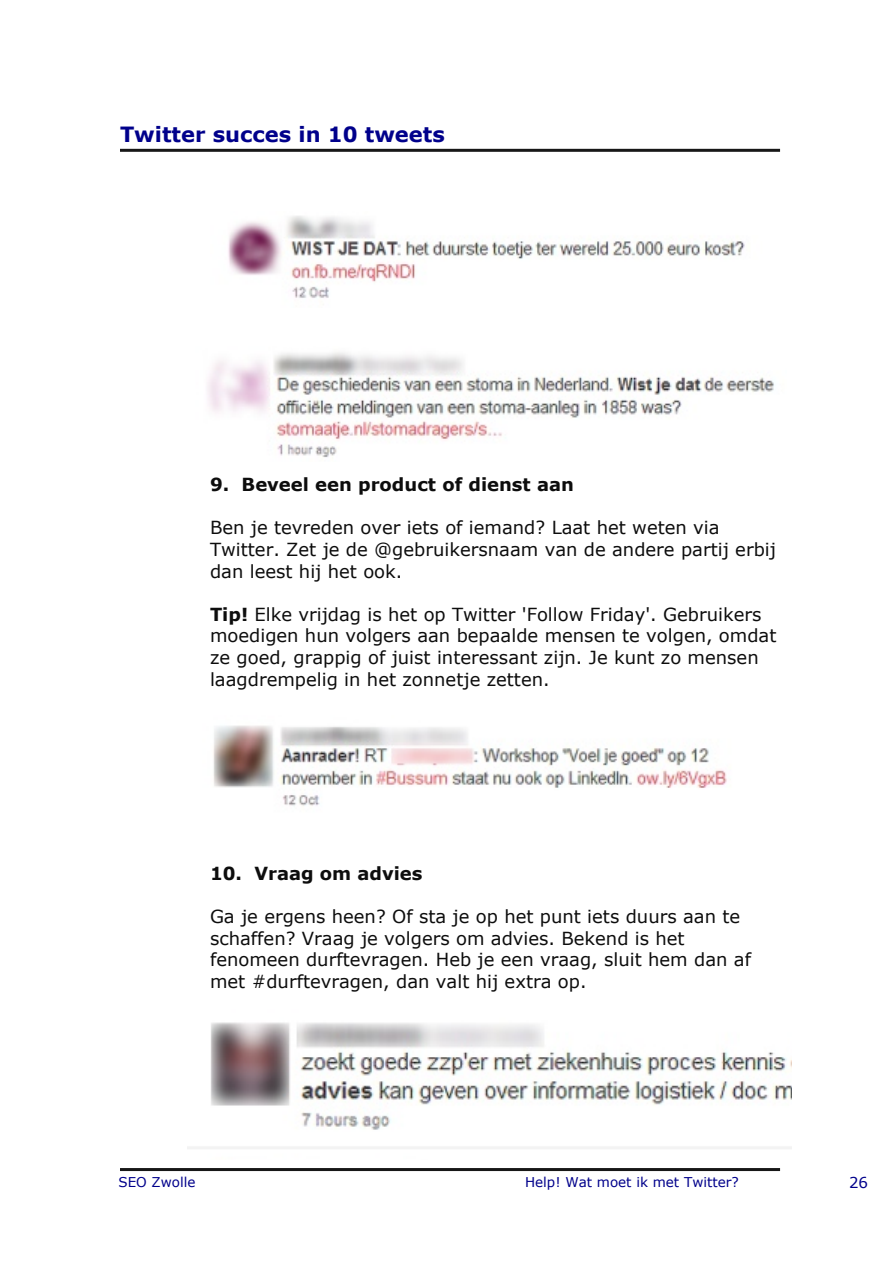
<style>
.page{position:relative;width:893px;height:1263px;background:#fff}
.page>*{position:absolute;margin:0;border:0;box-sizing:border-box;transform-origin:0 0}
.t1{font:700 21px "Verdana";color:#00008b}
.t2{font:18px/21.6px "Verdana";color:#0d0d0d}
.t3{font:700 18px "Verdana";color:#0d0d0d}
.t4{font:15px "Verdana";color:#00008b}
.t5{font:13.5px "Verdana";color:#00008b}
.s1{font-weight:700}
</style>
<div class="page">
<hr style="left:120px;top:149px;width:660px;height:3px;background:#171717">
<hr style="left:120px;top:1168px;width:660px;height:3px;background:#171717">
<img style="left:228px;top:216px;width:517px;height:82px">
<img style="left:207px;top:352px;width:568px;height:105px">
<img style="left:213px;top:725px;width:514px;height:81px">
<img style="left:187px;top:1022px;width:604px;height:127px">
<p class="t1" style="left:120px;top:123px;width:326px">Twitter succes in 10 tweets</p>
<p class="t3" style="left:210px;top:474px;width:365px">9. Beveel een product of dienst aan</p>
<p class="t2" style="left:210px;top:517px;width:567px">Ben je tevreden over iets of iemand? Laat het weten via<br>Twitter. Zet je de @gebruikersnaam van de andere partij erbij dan leest hij het ook.</p>
<p class="t2" style="left:210px;top:604px;width:568px"><span class="s1">Tip!</span> Elke vrijdag is het op Twitter 'Follow Friday'. Gebruikers moedigen hun volgers aan bepaalde mensen te volgen, omdat ze goed, grappig of juist interessant zijn. Je kunt zo mensen laagdrempelig in het zonnetje zetten.</p>
<p class="t3" style="left:210px;top:863px;width:214px">10. Vraag om advies</p>
<p class="t2" style="left:210px;top:906px;width:542px">Ga je ergens heen? Of sta je op het punt iets duurs aan te schaffen? Vraag je volgers om advies. Bekend is het fenomeen durftevragen. Heb je een vraag, sluit hem dan af met #durftevragen, dan valt hij extra op.</p>
<p class="t5" style="left:118px;top:1174px;width:79px">SEO Zwolle</p>
<p class="t5" style="left:525px;top:1174px;width:215px">Help! Wat moet ik met Twitter?</p>
<p class="t4" style="left:849px;top:1173px;width:21px">26</p>
</div>
